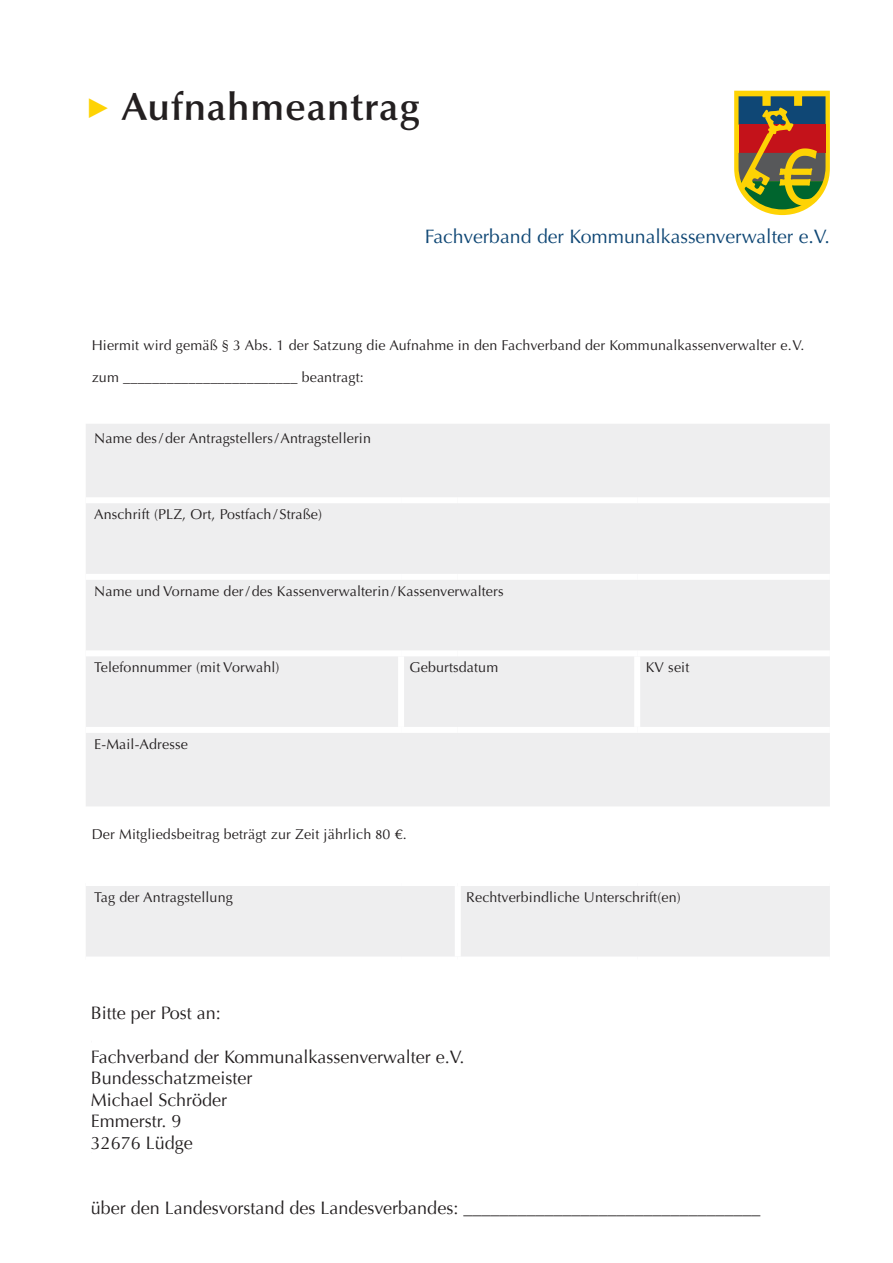
<style>
.page{position:relative;width:893px;height:1263px;background:#fff}
.page>*{position:absolute;margin:0;border:0;box-sizing:border-box;transform-origin:0 0}
.t1{font:600 39px "Optima LT Std";letter-spacing:.02em;color:#231f20}
.t2{font:19.5px "Optima LT Std";color:#0f4775}
.t3{font:18px/21.6px "Optima";color:#231f20}
.t4{font:14.25px "Optima LT Std";letter-spacing:.01em;color:#231f20}
.s1{font-family:"FF Scala";font-weight:400;color:#fed304}
.s2{font-family:"Minion Pro"}
</style>
<div class="page">
<svg style="left:86px;top:424px;width:744px;height:532px;fill:#eeeeef"></svg>
<div style="left:86px;top:497px;width:315px;height:6px;background:#fff"></div>
<div style="left:401px;top:497px;width:57px;height:6px;background:#fff"></div>
<div style="left:458px;top:497px;width:179px;height:6px;background:#fff"></div>
<div style="left:637px;top:497px;width:193px;height:6px;background:#fff"></div>
<div style="left:86px;top:574px;width:315px;height:6px;background:#fff"></div>
<div style="left:401px;top:574px;width:57px;height:6px;background:#fff"></div>
<div style="left:458px;top:574px;width:179px;height:6px;background:#fff"></div>
<div style="left:637px;top:574px;width:193px;height:6px;background:#fff"></div>
<div style="left:86px;top:650px;width:315px;height:6px;background:#fff"></div>
<div style="left:401px;top:650px;width:57px;height:6px;background:#fff"></div>
<div style="left:458px;top:650px;width:179px;height:6px;background:#fff"></div>
<div style="left:637px;top:650px;width:193px;height:6px;background:#fff"></div>
<div style="left:86px;top:727px;width:315px;height:6px;background:#fff"></div>
<div style="left:401px;top:727px;width:57px;height:6px;background:#fff"></div>
<div style="left:458px;top:727px;width:179px;height:6px;background:#fff"></div>
<div style="left:637px;top:727px;width:193px;height:6px;background:#fff"></div>
<div style="left:86px;top:880px;width:315px;height:6px;background:#fff"></div>
<div style="left:401px;top:880px;width:57px;height:6px;background:#fff"></div>
<div style="left:458px;top:880px;width:179px;height:6px;background:#fff"></div>
<div style="left:637px;top:880px;width:193px;height:6px;background:#fff"></div>
<div style="left:398px;top:656px;width:6px;height:71px;background:#fff"></div>
<div style="left:634px;top:656px;width:6px;height:71px;background:#fff"></div>
<div style="left:455px;top:886px;width:6px;height:70px;background:#fff"></div>
<svg style="left:734px;top:91px;width:96px;height:124px;background:#997f40"></svg>
<h1 class="t1" style="left:86px;top:84px;width:336px"><span class="s1">Ω</span> Aufnahmeantrag</h1>
<h2 class="t2" style="left:425px;top:225px;width:406px">Fachverband der Kommunalkassenverwalter e.V.</h2>
<p class="t4" style="left:92px;top:337px;width:714px">Hiermit wird gemäß § 3 Abs. 1 der Satzung die Aufnahme in den Fachverband der Kommunalkassenverwalter e.V.</p>
<p class="t4" style="left:92px;top:369px;width:274px">zum ________________________ beantragt:</p>
<p class="t4" style="left:94px;top:430px;width:278px">Name des / der Antragstellers / Antragstellerin</p>
<p class="t4" style="left:94px;top:506px;width:229px">Anschrift (PLZ, Ort, Postfach / Straße)</p>
<p class="t4" style="left:94px;top:583px;width:411px">Name und Vorname der / des Kassenverwalterin / Kassenverwalters</p>
<p class="t4" style="left:94px;top:659px;width:187px">Telefonnummer (mit Vorwahl)</p>
<p class="t4" style="left:410px;top:659px;width:90px">Geburtsdatum</p>
<p class="t4" style="left:646px;top:659px;width:45px">KV seit</p>
<p class="t4" style="left:94px;top:736px;width:95px">E-Mail-Adresse</p>
<p class="t4" style="left:92px;top:826px;width:317px">Der Mitgliedsbeitrag beträgt zur Zeit jährlich <span class="s2">8</span>0 €.</p>
<p class="t4" style="left:94px;top:889px;width:140px">Tag der Antragstellung</p>
<p class="t4" style="left:466px;top:889px;width:216px">Rechtverbindliche Unterschrift(en)</p>
<p class="t3" style="left:91px;top:1003px;width:132px">Bitte per Post an:</p>
<p class="t3" style="left:91px;top:1046px;width:375px">Fachverband der Kommunalkassenverwalter e.V.<br>Bundesschatzmeister<br>Michael Schröder<br>Emmerstr. 9<br>32676 Lüdge</p>
<p class="t4" style="left:92px;top:1050px;width:102px">Lindenstraße 25</p>
<p class="t4" style="left:92px;top:1086px;width:105px">84030 Ergolding</p>
<p class="t3" style="left:91px;top:1197px;width:671px">über den Landesvorstand des Landesverbandes: _________________________________</p>
</div>
